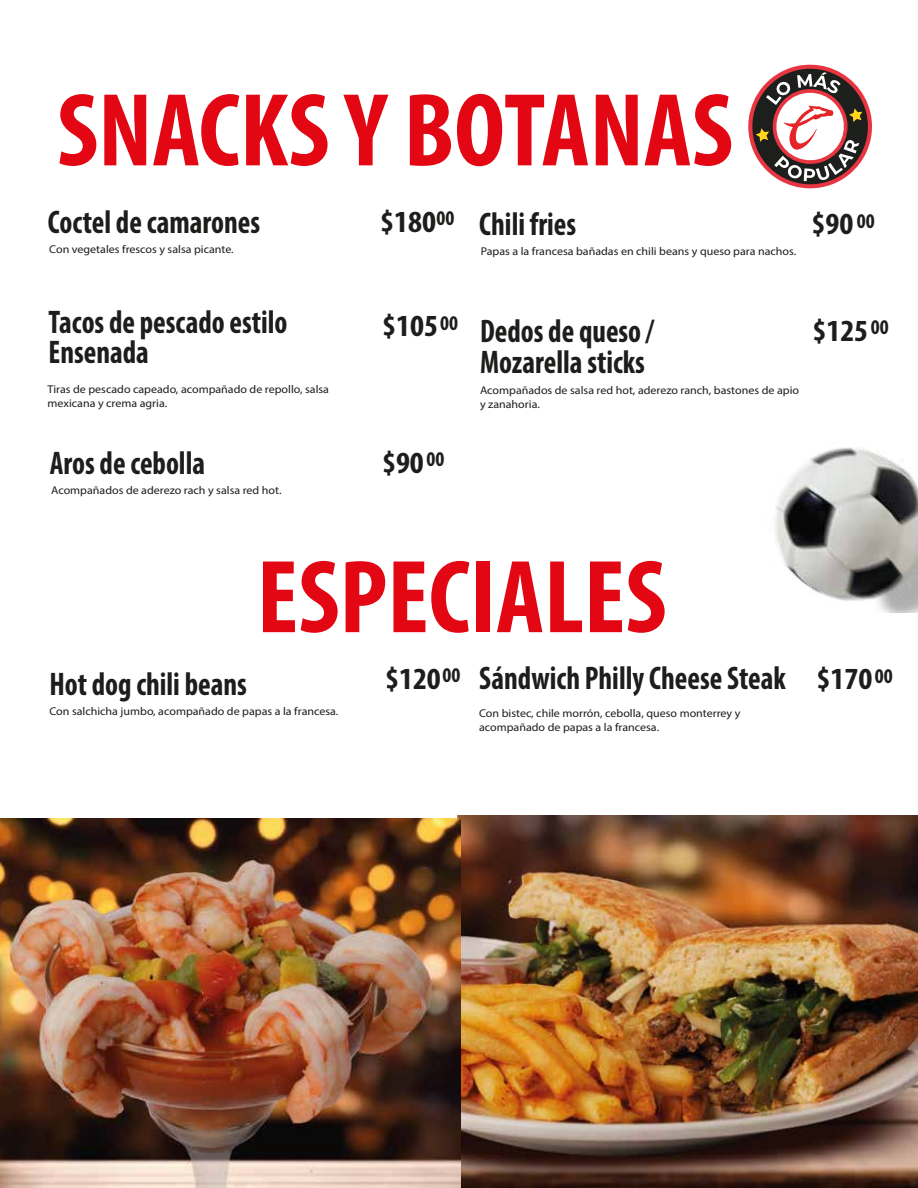
<style>
.page{position:relative;width:918px;height:1188px;background:#fff}
.page>*{position:absolute;margin:0;border:0;box-sizing:border-box;transform-origin:0 0}
.t1{font:700 condensed 104.85px "Myriad Pro";color:#e30613}
.t2{font:700 condensed 32.85px/30px "Myriad Pro";color:#1d1d1b;scale:.91 1}
.t3{font:700 condensed 30.75px "Myriad Pro";color:#1d1d1b;scale:1.06 1}
.t4{font:700 condensed 21px "Myriad Pro";color:#1d1d1b}
.t5{font:11.25px/14.4px "Myriad Pro";color:#1d1d1b;scale:1.06 1}
.s1{font-size:30.75px}
</style>
<div class="page">
<svg style="left:748px;top:65px;width:124px;height:123px"></svg>
<img style="left:775px;top:447px;width:143px;height:166px">
<img style="left:458px;top:816px;width:460px;height:372px">
<img style="left:0;top:818px;width:460px;height:370px">
<h1 class="t1" style="left:57px;top:65px;width:678px">SNACKS Y BOTANAS</h1>
<h2 class="t2" style="left:48px;top:206px;width:235px">Coctel de camarones</h2>
<h3 class="t3" style="left:380px;top:203px;width:54px">$180</h3>
<p class="t5" style="left:49px;top:242px;width:176px">Con vegetales frescos y salsa picante.</p>
<h3 class="t4" style="left:437px;top:205px;width:19px">00</h3>
<h2 class="t2" style="left:49px;top:307px;width:264px">Tacos de pescado estilo<br>Ensenada</h2>
<p class="t5" style="left:48px;top:381px;width:267px">Tiras de pescado capeado, acompañado de repollo, salsa mexicana y crema agria.</p>
<h3 class="t3" style="left:382px;top:306px;width:73px">$105<sup>00</sup></h3>
<h2 class="t2" style="left:50px;top:447px;width:172px">Aros de cebolla</h2>
<h3 class="t3" style="left:382px;top:443px;width:41px">$90</h3>
<p class="t5" style="left:51px;top:483px;width:219px">Acompañados de aderezo rach y salsa red hot.</p>
<h3 class="t4" style="left:427px;top:446px;width:19px">00</h3>
<h2 class="t2" style="left:479px;top:209px;width:108px">Chili fries</h2>
<h3 class="t3" style="left:812px;top:205px;width:41px">$90</h3>
<p class="t5" style="left:481px;top:244px;width:299px">Papas a la francesa bañadas en chili beans y queso para nachos.</p>
<h3 class="t4" style="left:857px;top:208px;width:19px">00</h3>
<h2 class="t2" style="left:480px;top:314px;width:193px;line-height:31.5px">Dedos de queso /<br>Mozarella sticks</h2>
<h3 class="t3" style="left:812px;top:311px;width:54px">$125</h3>
<p class="t5" style="left:480px;top:383px;width:302px">Acompañados de salsa red hot, aderezo ranch, bastones de apio y zanahoria.</p>
<h3 class="t4" style="left:871px;top:314px;width:19px">00</h3>
<h1 class="t1" style="left:257px;top:532px;width:411px">ESPECIALES</h1>
<h2 class="t2" style="left:49px;top:669px;width:218px">Hot dog chili beans</h2>
<h3 class="t3" style="left:385px;top:660px;width:54px">$120</h3>
<p class="t5" style="left:49px;top:704px;width:274px">Con salchicha jumbo, acompañado de papas a la francesa.</p>
<h3 class="t4" style="left:443px;top:662px;width:19px">00</h3>
<h2 class="t2" style="left:479px;top:662px;width:434px">Sándwich Philly Cheese Steak <span class="s1">$170</span></h2>
<p class="t5" style="left:479px;top:705px;width:248px">Con bistec, chile morrón, cebolla, queso monterrey y acompañado de papas a la francesa.</p>
<h3 class="t4" style="left:875px;top:663px;width:19px">00</h3>
</div>
